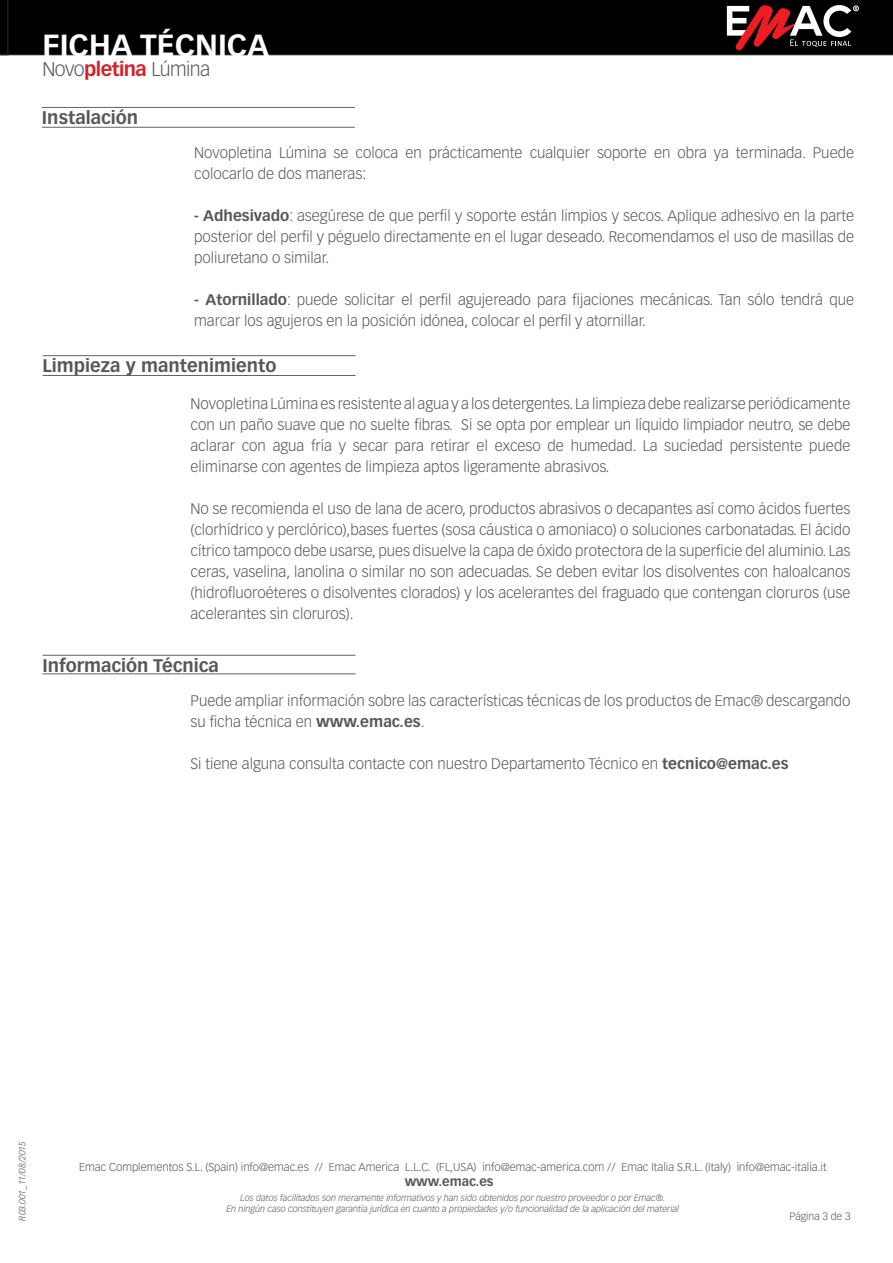
<style>
.page{position:relative;width:893px;height:1263px;background:#fff}
.page>*{position:absolute;margin:0;border:0;box-sizing:border-box;transform-origin:0 0}
.t1{font:700 30px "Vectora LT Std";color:#fff}
.t2{font:300 19.5px "Vectora LT Std";letter-spacing:-.03em;color:#57585a}
.t3{font:700 18px "Vectora LT Std";color:#57585a}
.Párrafo_14{font:300 15px/21px "Vectora LT Std";color:#57585a}
.t4{font:700 12.75px "Vectora LT Std";color:#57585a}
.t5{font:300 11.25px "Vectora LT Std";color:#57585a}
.t6{font:300 10.5px "Vectora LT Std";color:#57585a}
.t7{font:italic 300 9px/10.8px "Vectora LT Std";color:#57585a;text-align:center}
.s1{font-weight:700;color:#d1232a}
.s2{font-weight:700}
</style>
<div class="page">
<div style="left:9px;top:0;width:884px;height:55px;background:#000"></div>
<hr style="left:43px;top:655px;width:312px;height:1px;background:#636366">
<hr style="left:43px;top:673px;width:312px;height:1px;background:#636366">
<svg style="left:727px;top:5px;width:132px;height:45px"></svg>
<svg style="left:0;top:0;width:9px;height:55px"></svg>
<hr style="left:43px;top:375px;width:312px;height:1px;background:#636366">
<hr style="left:42px;top:127px;width:313px;height:1px;background:#636366">
<hr style="left:43px;top:355px;width:312px;height:1px;background:#636366">
<hr style="left:42px;top:107px;width:313px;height:1px;background:#636366">
<h1 class="t1" style="left:43px;top:27px;width:228px">FICHA TÉCNICA</h1>
<p class="t2" style="left:43px;top:58px;width:169px">Novo<span class="s1">pletina</span> Lúmina</p>
<p class="t3" style="left:42px;top:107px;width:98px">Instalación</p>
<p class="Párrafo_14" style="left:194px;top:143px;width:661px">Novopletina Lúmina se coloca en prácticamente cualquier soporte en obra ya terminada. Puede colocarlo de dos maneras:</p>
<p class="Párrafo_14" style="left:194px;top:206px;width:661px;text-align:justify"><span class="s2">- Adhesivado</span>: asegúrese de que perfil y soporte están limpios y secos. Aplique adhesivo en la parte posterior del perfil y péguelo directamente en el lugar deseado. Recomendamos el uso de masillas de poliuretano o similar.</p>
<p class="Párrafo_14" style="left:194px;top:290px;width:661px"><span class="s2">- Atornillado</span>: puede solicitar el perfil agujereado para fijaciones mecánicas. Tan sólo tendrá que marcar los agujeros en la posición idónea, colocar el perfil y atornillar.</p>
<p class="t3" style="left:43px;top:354px;width:236px">Limpieza y mantenimiento</p>
<p class="Párrafo_14" style="left:190px;top:393px;width:661px;text-align:justify">Novopletina Lúmina es resistente al agua y a los detergentes. La limpieza debe realizarse periódicamente con un paño suave que no suelte fibras. Si se opta por emplear un líquido limpiador neutro, se debe aclarar con agua fría y secar para retirar el exceso de humedad. La suciedad persistente puede eliminarse con agentes de limpieza aptos ligeramente abrasivos.</p>
<p class="Párrafo_14" style="left:190px;top:498px;width:661px;text-align:justify">No se recomienda el uso de lana de acero, productos abrasivos o decapantes así como ácidos fuertes (clorhídrico y perclórico),bases fuertes (sosa cáustica o amoniaco) o soluciones carbonatadas. El ácido cítrico tampoco debe usarse, pues disuelve la capa de óxido protectora de la superficie del aluminio. Las ceras, vaselina, lanolina o similar no son adecuadas. Se deben evitar los disolventes con haloalcanos (hidrofluoroéteres o disolventes clorados) y los acelerantes del fraguado que contengan cloruros (use acelerantes sin cloruros).</p>
<p class="t3" style="left:43px;top:654px;width:178px">Información Técnica</p>
<p class="Párrafo_14" style="left:190px;top:691px;width:661px">Puede ampliar información sobre las características técnicas de los productos de Emac® descargando su ficha técnica en <span class="s2">www.emac.es</span>.</p>
<p class="Párrafo_14" style="left:190px;top:754px;width:599px">Si tiene alguna consulta contacte con nuestro Departamento Técnico en <span class="s2">tecnico@emac.es</span></p>
<p class="t7" style="left:17px;top:1220px;width:81px;rotate:-90deg">R03.001_11/08/2015</p>
<p class="t5" style="left:79px;top:1160px;width:749px">Emac Complementos S.L. (Spain) info@emac.es // Emac America L.L.C. (FL,USA) info@emac-america.com // Emac Italia S.R.L. (Italy) info@emac-italia.it</p>
<p class="t4" style="left:405px;top:1174px;width:90px">www.emac.es</p>
<p class="t7" style="left:226px;top:1192px;width:454px">Los datos facilitados son meramente informativos y han sido obtenidos por nuestro proveedor o por Emac®.<br>En ningún caso constituyen garantía jurídica en cuanto a propiedades y/o funcionalidad de la aplicación del material</p>
<p class="t6" style="left:790px;top:1210px;width:62px">Página 3 de 3</p>
</div>
